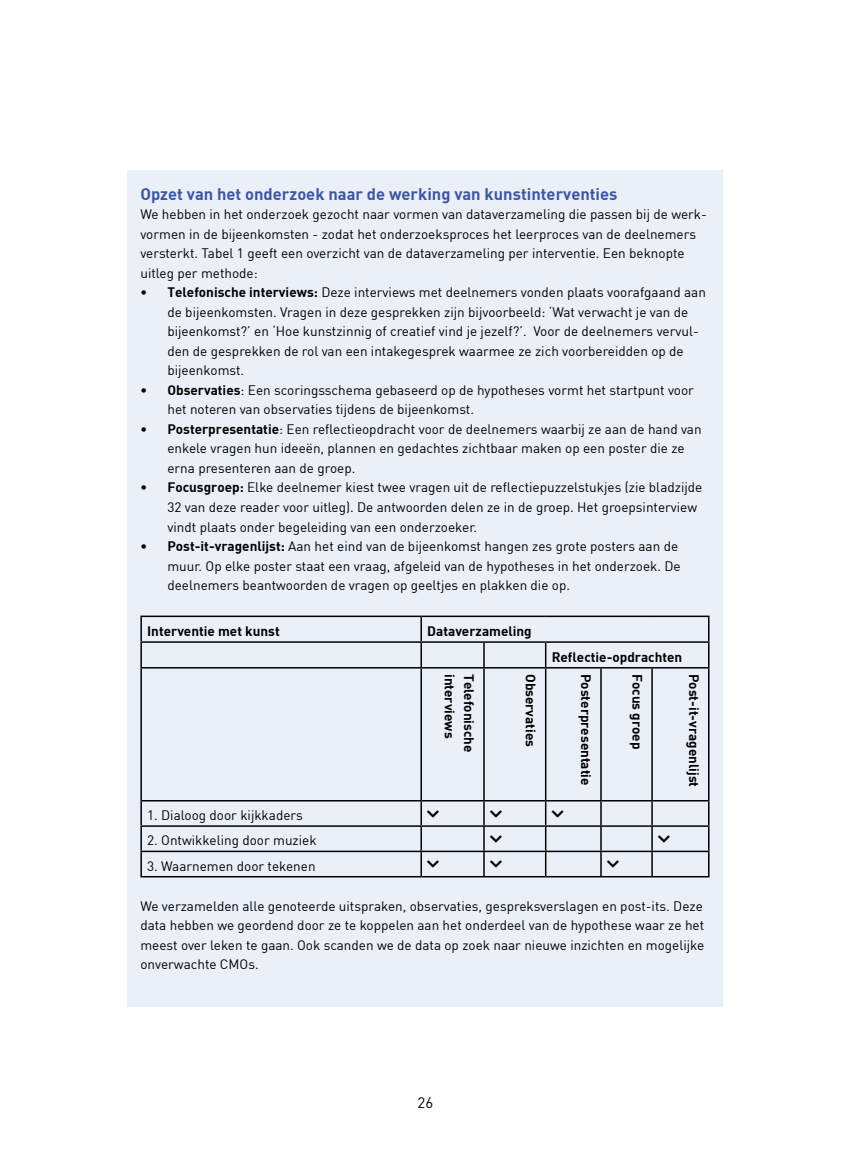
<style>
.page{position:relative;width:851px;height:1149px;background:#fff}
.page>*{position:absolute;margin:0;border:0;box-sizing:border-box;transform-origin:0 0}
.subtitel{font:16.5px "DIN Bold";color:#3d56a1}
.t1{font:15px "DIN";color:#000}
.tekst{font:13.5px/19.5px "DIN";color:#000}
.kadertekst{font:13.5px "DIN Bold";color:#000}
.kadertekst-2{font:13.5px "DIN";color:#000}
.s1{font-family:"DIN Bold"}
</style>
<div class="page">
<div style="left:128px;top:170px;width:595px;height:836px;background:#eaeff8"></div>
<hr style="left:140px;top:615px;width:281px;height:2px;background:#000">
<hr style="left:140px;top:617px;width:2px;height:24px;background:#000">
<hr style="left:421px;top:615px;width:63px;height:2px;background:#000">
<hr style="left:420px;top:617px;width:2px;height:24px;background:#000">
<hr style="left:484px;top:615px;width:61px;height:2px;background:#000">
<hr style="left:545px;top:615px;width:56px;height:2px;background:#000">
<hr style="left:601px;top:615px;width:51px;height:2px;background:#000">
<hr style="left:652px;top:615px;width:57px;height:2px;background:#000">
<hr style="left:140px;top:641px;width:281px;height:1px;background:#000">
<hr style="left:140px;top:642px;width:2px;height:24px;background:#000">
<hr style="left:421px;top:641px;width:63px;height:1px;background:#000">
<hr style="left:420px;top:642px;width:2px;height:24px;background:#000">
<hr style="left:484px;top:641px;width:61px;height:1px;background:#000">
<svg style="left:483px;top:642px;width:1px;height:24px"></svg>
<hr style="left:545px;top:641px;width:56px;height:1px;background:#000">
<svg style="left:545px;top:642px;width:1px;height:24px"></svg>
<hr style="left:601px;top:641px;width:51px;height:1px;background:#000">
<hr style="left:652px;top:641px;width:57px;height:1px;background:#000">
<svg style="left:708px;top:617px;width:1px;height:49px"></svg>
<hr style="left:140px;top:666px;width:281px;height:2px;background:#000">
<hr style="left:140px;top:668px;width:2px;height:131px;background:#000">
<hr style="left:421px;top:666px;width:63px;height:2px;background:#000">
<hr style="left:420px;top:668px;width:2px;height:131px;background:#000">
<hr style="left:484px;top:666px;width:61px;height:2px;background:#000">
<hr style="left:483px;top:668px;width:1px;height:131px;background:#000">
<hr style="left:545px;top:666px;width:56px;height:2px;background:#000">
<hr style="left:545px;top:668px;width:1px;height:131px;background:#000">
<hr style="left:601px;top:666px;width:51px;height:2px;background:#000">
<hr style="left:600px;top:668px;width:1px;height:131px;background:#000">
<hr style="left:652px;top:666px;width:57px;height:2px;background:#000">
<hr style="left:651px;top:668px;width:1px;height:131px;background:#000">
<hr style="left:708px;top:668px;width:1px;height:131px;background:#000">
<hr style="left:140px;top:799px;width:281px;height:2px;background:#000">
<hr style="left:140px;top:801px;width:2px;height:24px;background:#000">
<hr style="left:421px;top:799px;width:63px;height:2px;background:#000">
<hr style="left:420px;top:801px;width:2px;height:24px;background:#000">
<hr style="left:484px;top:799px;width:61px;height:2px;background:#000">
<hr style="left:545px;top:799px;width:56px;height:2px;background:#000">
<hr style="left:601px;top:799px;width:51px;height:2px;background:#000">
<hr style="left:652px;top:799px;width:57px;height:2px;background:#000">
<hr style="left:140px;top:825px;width:281px;height:1px;background:#000">
<hr style="left:140px;top:826px;width:2px;height:24px;background:#000">
<hr style="left:421px;top:825px;width:63px;height:1px;background:#000">
<hr style="left:420px;top:826px;width:2px;height:24px;background:#000">
<hr style="left:484px;top:825px;width:61px;height:1px;background:#000">
<hr style="left:545px;top:825px;width:56px;height:1px;background:#000">
<hr style="left:601px;top:825px;width:51px;height:1px;background:#000">
<hr style="left:652px;top:825px;width:57px;height:1px;background:#000">
<hr style="left:140px;top:850px;width:281px;height:1px;background:#000">
<hr style="left:140px;top:851px;width:2px;height:24px;background:#000">
<hr style="left:421px;top:850px;width:63px;height:1px;background:#000">
<hr style="left:420px;top:851px;width:2px;height:24px;background:#000">
<hr style="left:484px;top:850px;width:61px;height:1px;background:#000">
<svg style="left:483px;top:801px;width:1px;height:74px"></svg>
<hr style="left:545px;top:850px;width:56px;height:1px;background:#000">
<hr style="left:601px;top:850px;width:51px;height:1px;background:#000">
<svg style="left:600px;top:801px;width:1px;height:74px"></svg>
<hr style="left:652px;top:850px;width:57px;height:1px;background:#000">
<svg style="left:651px;top:801px;width:1px;height:74px"></svg>
<svg style="left:708px;top:801px;width:1px;height:74px"></svg>
<hr style="left:140px;top:875px;width:281px;height:2px;background:#000">
<hr style="left:421px;top:875px;width:63px;height:2px;background:#000">
<hr style="left:484px;top:875px;width:61px;height:2px;background:#000">
<hr style="left:545px;top:875px;width:56px;height:2px;background:#000">
<hr style="left:601px;top:875px;width:51px;height:2px;background:#000">
<hr style="left:652px;top:875px;width:57px;height:2px;background:#000">
<svg style="left:545px;top:801px;width:18px;height:74px"></svg>
<p class="subtitel" style="left:140px;top:183px;width:478px">Opzet van het onderzoek naar de werking van kunstinterventies</p>
<p class="tekst" style="left:140px;top:204px;width:568px">We hebben in het onderzoek gezocht naar vormen van dataverzameling die passen bij de werk&shy;vormen in de bijeenkomsten - zodat het onderzoeksproces het leerproces van de deelnemers versterkt. Tabel 1 geeft een overzicht van de dataverzameling per interventie. Een beknopte uitleg per methode:</p>
<p class="tekst" style="left:167px;top:282px;width:540px;text-indent:-27px"><span class="s1">• Telefonische interviews:</span> Deze interviews met deelnemers vonden plaats voorafgaand aan de bijeenkomsten. Vragen in deze gesprekken zijn bijvoorbeeld: ‘Wat verwacht je van de bijeenkomst?’ en ‘Hoe kunstzinnig of creatief vind je jezelf?’. Voor de deelnemers vervul&shy;den de gesprekken de rol van een intakegesprek waarmee ze zich voorbereidden op de bijeenkomst.</p>
<p class="tekst" style="left:167px;top:380px;width:528px;text-indent:-27px"><span class="s1">• Observaties</span>: Een scoringsschema gebaseerd op de hypotheses vormt het startpunt voor het noteren van observaties tijdens de bijeenkomst.</p>
<p class="tekst" style="left:167px;top:419px;width:535px;text-indent:-27px"><span class="s1">• Posterpresentatie</span>: Een reflectieopdracht voor de deelnemers waarbij ze aan de hand van enkele vragen hun ideeën, plannen en gedachtes zichtbaar maken op een poster die ze erna presenteren aan de groep.</p>
<p class="tekst" style="left:167px;top:477px;width:536px;text-indent:-27px"><span class="s1">• Focusgroep:</span> Elke deelnemer kiest twee vragen uit de reflectiepuzzelstukjes (zie bladzijde<br>32 van deze reader voor uitleg). De antwoorden delen ze in de groep. Het groepsinterview vindt plaats onder begeleiding van een onderzoeker.</p>
<p class="tekst" style="left:167px;top:536px;width:514px;text-indent:-27px"><span class="s1">• Post-it-vragenlijst:</span> Aan het eind van de bijeenkomst hangen zes grote posters aan de muur. Op elke poster staat een vraag, afgeleid van de hypotheses in het onderzoek. De deelnemers beantwoorden de vragen op geeltjes en plakken die op.</p>
<p class="kadertekst" style="left:147px;top:622px;width:134px">Interventie met kunst</p>
<p class="kadertekst" style="left:427px;top:622px;width:106px">Dataverzameling</p>
<p class="kadertekst" style="left:551px;top:648px;width:132px">Reflectie-opdrachten</p>
<p class="kadertekst" style="left:458px;top:673px;width:66px;rotate:90deg">interviews</p>
<p class="kadertekst" style="left:478px;top:673px;width:80px;rotate:90deg">Telefonische</p>
<p class="kadertekst" style="left:539px;top:673px;width:75px;rotate:90deg">Observaties</p>
<p class="kadertekst" style="left:595px;top:673px;width:113px;rotate:90deg">Posterpresentatie</p>
<p class="kadertekst" style="left:646px;top:673px;width:77px;rotate:90deg">Focus groep</p>
<p class="kadertekst" style="left:702px;top:673px;width:115px;rotate:90deg">Post-it-vragenlijst</p>
<p class="kadertekst-2" style="left:147px;top:806px;width:157px">1. Dialoog door kijkkaders</p>
<p class="kadertekst-2" style="left:147px;top:831px;width:171px">2. Ontwikkeling door muziek</p>
<p class="kadertekst-2" style="left:147px;top:857px;width:170px">3. Waarnemen door tekenen</p>
<p class="tekst" style="left:140px;top:895px;width:565px;text-align:justify">We verzamelden alle genoteerde uitspraken, observaties, gespreksverslagen en post-its. Deze data hebben we geordend door ze te koppelen aan het onderdeel van de hypothese waar ze het meest over leken te gaan. Ook scanden we de data op zoek naar nieuwe inzichten en mogelijke onverwachte CMOs.</p>
<p class="t1" style="left:417px;top:1092px;width:17px">26</p>
</div>
